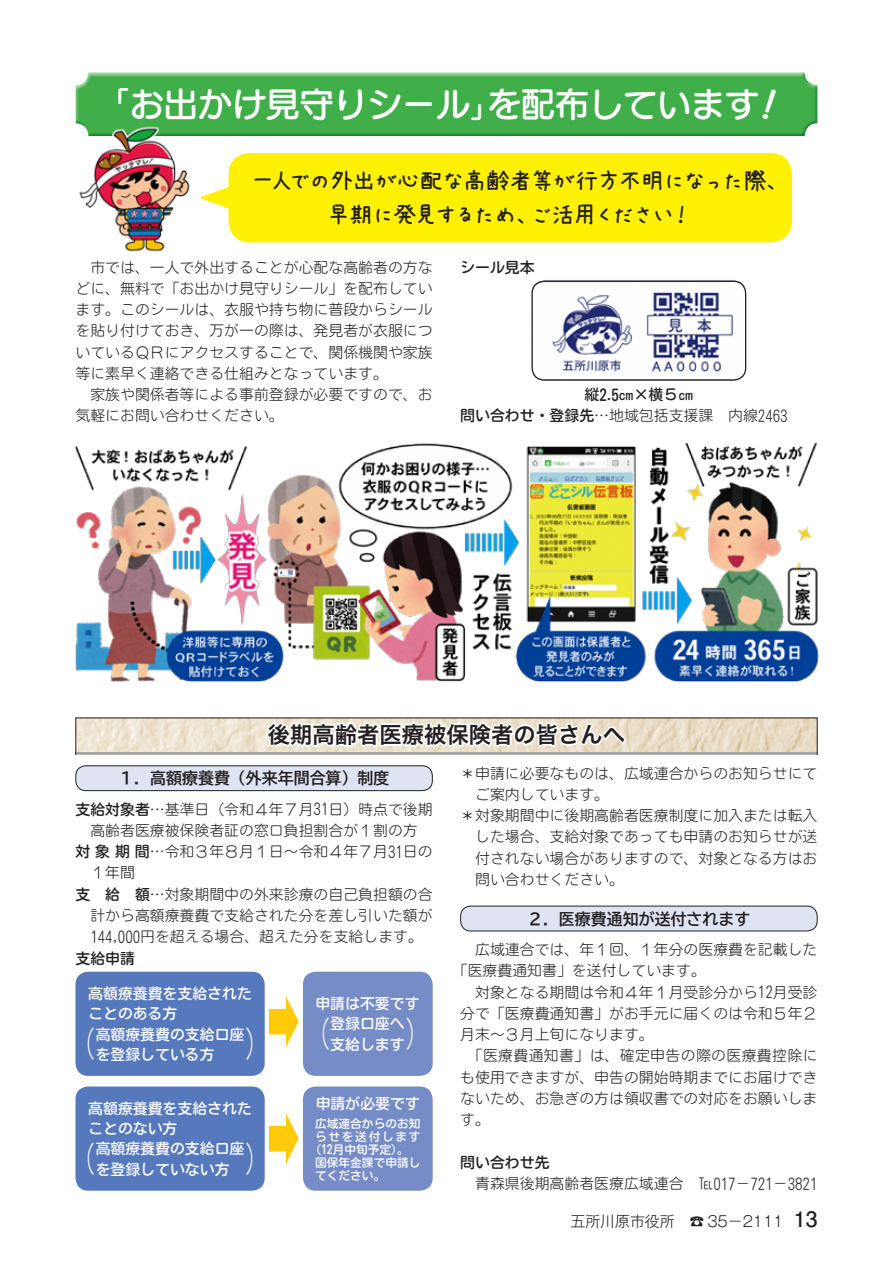
<style>
.page{position:relative;width:893px;height:1263px;background:#fff}
.page>*{position:absolute;margin:0;border:0;box-sizing:border-box;transform-origin:0 0}
.t1{font:35.1px "Motoya Maru Std W2";color:#fff;scale:.6 1}
.t2{font:34.05px "G Maru Go Pro DB";color:#fff}
.t3{font:25.5px/34px "AP Japanesefont T";letter-spacing:-.16em;color:#231f20}
.t4{font:22.35px "Hira Kaku Std W6";color:#231f20}
.t5{font:700 15.9px "TBUD Go Std";color:#231f20}
.t6{font:14.85px/21.3px "Motoya Maru Std W2";color:#231f20}
.t7{font:14.85px/20.2px "Motoya Maru Std W4";color:#fff;text-align:center}
.t8{font:14.85px "Motoya Maru Std W4";color:#231f20}
.t9{font:14.85px "Motoya Maru Std W2";letter-spacing:.025em;color:#231f20}
.t10{font:300 14.85px "Gothic MB101 Pr 5";color:#231f20}
.t11{font:11.7px "Motoya Maru Std W4";color:#fff}
.t12{font:11.7px "Motoya Maru Std W4";letter-spacing:.145em;color:#fff}
.s1{font-family:"Seurat Capie Pro DB"}
.s2{font-family:"Anito Std L"}
.s3{font-size:16.35px}
.s4{font-family:"G Maru Go Pro DB"}
.s5{font-family:"Motoya Maru Std W4"}
.s6{font-size:12.9px}
.s7{font-family:"Futo Go B101 Pr 5";font-weight:700;font-size:21.3px}
</style>
<div class="page">
<div style="left:201px;top:153px;width:591px;height:90px;background:#fff101"></div>
<img style="left:533px;top:281px;width:213px;height:98px">
<div style="left:531px;top:281px;width:215px;height:100px;border:1px solid #231f20;border-radius:12px"></div>
<img style="left:75px;top:442px;width:744px;height:240px">
<div style="left:74px;top:71px;width:746px;height:66px;background:#106827;opacity:.7"></div>
<img style="left:77px;top:720px;width:738px;height:32px">
<svg style="left:264px;top:717px;width:365px;height:38px"></svg>
<img style="left:74px;top:122px;width:124px;height:130px">
<div style="left:76px;top:766px;width:356px;height:25px;background:#dfe4f2;border-radius:10px"></div>
<div style="left:75px;top:765px;width:358px;height:26px;border:1px solid #231f20;border-radius:10px"></div>
<div style="left:461px;top:906px;width:356px;height:25px;background:#dfe4f2;border-radius:10px"></div>
<div style="left:460px;top:906px;width:357px;height:25px;border:1px solid #231f20;border-radius:10px"></div>
<div style="left:75px;top:972px;width:190px;height:104px;background:#5679bd;border-radius:13px"></div>
<div style="left:75px;top:1086px;width:190px;height:105px;background:#5679bd;border-radius:13px"></div>
<div style="left:303px;top:972px;width:130px;height:104px;background:#758cc7;border-radius:13px"></div>
<div style="left:303px;top:1086px;width:130px;height:105px;background:#758cc7;border-radius:13px"></div>
<svg style="left:269px;top:996px;width:30px;height:51px"></svg>
<svg style="left:269px;top:1113px;width:30px;height:51px"></svg>
<h2 class="t2" style="left:96px;top:82px;width:692px">「お出かけ見守りシール」を配布しています<span class="s1">！</span></h2>
<h3 class="t3" style="left:326px;top:164px;width:467px;text-indent:-76px">一人での外出が心配な高齢者等が行方不明になった際、早期に発見するため、ご活用ください！</h3>
<p class="t6" style="left:75px;top:255px;width:359px">　市では、一人で外出することが心配な高齢者の方などに、無料で「お出かけ見守りシール」を配布しています。このシールは、衣服や持ち物に普段からシールを貼り付けておき、万が一の際は、発見者が衣服についている<span class="s2">ＱＲ</span>にアクセスすることで、関係機関や家族等に素早く連絡できる仕組みとなっています。<br>　家族や関係者等による事前登録が必要ですので、お気軽にお問い合わせください。</p>
<p class="t8" style="left:460px;top:257px;width:76px">シール見本</p>
<p class="t8" style="left:585px;top:385px;width:110px">縦<span class="s3">2</span>.<span class="s3">5</span>㎝<span class="s4">×</span>横<span class="s4">５</span>㎝</p>
<p class="t6" style="left:460px;top:404px;width:329px"><span class="s5">問い合わせ・登録先</span>…地域包括支援課　内線<span class="s3">2463</span></p>
<h3 class="t4" style="left:268px;top:717px;width:359px">後期高齢者医療被保険者の皆さんへ</h3>
<p class="t5" style="left:118px;top:765px;width:273px">１．高額療養費（外来年間合算）制度</p>
<p class="t6" style="left:460px;top:761px;width:359px"><span class="s2">＊</span>申請に必要なものは、広域連合からのお知らせにて</p>
<p class="t6" style="left:475px;top:783px;width:135px">ご案内しています。</p>
<p class="t6" style="left:460px;top:804px;width:359px"><span class="s2">＊</span>対象期間中に後期高齢者医療制度に加入または転入</p>
<p class="t6" style="left:475px;top:825px;width:344px">した場合、支給対象であっても申請のお知らせが送</p>
<p class="t6" style="left:475px;top:846px;width:344px">付されない場合がありますので、対象となる方はお</p>
<p class="t6" style="left:475px;top:868px;width:150px">問い合わせください。</p>
<p class="t6" style="left:75px;top:798px;width:359px"><span class="s5">支給対象者</span>…基準日（令和<span class="s2">４</span>年<span class="s2">７</span>月<span class="s3">31</span>日）時点で後期</p>
<p class="t6" style="left:90px;top:819px;width:329px">高齢者医療被保険者証の窓口負担割合が<span class="s2">１</span>割の方</p>
<p class="t6" style="left:75px;top:840px;width:359px"><span class="s5">対象期間</span>…令和<span class="s2">３</span>年<span class="s2">８</span>月<span class="s2">１</span>日～令和<span class="s2">４</span>年<span class="s2">７</span>月<span class="s3">31</span>日の</p>
<p class="t6" style="left:90px;top:861px;width:46px"><span class="s2">１</span>年間</p>
<p class="t6" style="left:75px;top:883px;width:359px"><span class="s5">支　給　額</span>…対象期間中の外来診療の自己負担額の合</p>
<p class="t6" style="left:90px;top:904px;width:344px">計から高額療養費で支給された分を差し引いた額が</p>
<p class="t6" style="left:90px;top:925px;width:334px"><span class="s3">144</span>，<span class="s3">000</span>円を超える場合、超えた分を支給します。</p>
<p class="t8" style="left:75px;top:948px;width:61px">支給申請</p>
<p class="t5" style="left:527px;top:906px;width:225px">２．医療費通知が送付されます</p>
<p class="t6" style="left:460px;top:938px;width:359px">　広域連合では、年<span class="s2">１</span>回、<span class="s2">１</span>年分の医療費を記載した</p>
<p class="t6" style="left:453px;top:959px;width:254px">「医療費通知書」を送付しています。</p>
<p class="t6" style="left:460px;top:980px;width:359px">　対象となる期間は令和<span class="s2">４</span>年<span class="s2">１</span>月受診分から<span class="s3">12</span>月受診</p>
<p class="t6" style="left:460px;top:1002px;width:359px">分で「医療費通知書」がお手元に届くのは令和<span class="s2">５</span>年<span class="s2">２</span></p>
<p class="t6" style="left:460px;top:1023px;width:195px">月末～<span class="s2">３</span>月上旬になります。</p>
<p class="t9" style="left:460px;top:1046px;width:359px">　「医療費通知書」は、確定申告の際の医療費控除に</p>
<p class="t6" style="left:460px;top:1065px;width:359px">も使用できますが、申告の開始時期までにお届けでき</p>
<p class="t6" style="left:460px;top:1087px;width:359px">ないため、お急ぎの方は領収書での対応をお願いしま</p>
<p class="t6" style="left:460px;top:1108px;width:31px">す。</p>
<p class="t8" style="left:460px;top:1152px;width:91px">問い合わせ先</p>
<p class="t6" style="left:460px;top:1172px;width:359px">　青森県後期高齢者医療広域連合　℡<span class="s3">017</span>−<span class="s3">721</span>−<span class="s3">3821</span></p>
<p class="t7" style="left:88px;top:983px;width:165px">高額療養費を支給された</p>
<p class="t7" style="left:88px;top:1003px;width:91px">ことのある方</p>
<p class="t7" style="left:96px;top:1023px;width:150px">高額療養費の支給口座</p>
<p class="t7" style="left:315px;top:993px;width:106px">申請は不要です登録口座へ</p>
<h1 class="t1" style="left:308px;top:1010px;width:37px">（</h1>
<h1 class="t1" style="left:406px;top:1010px;width:37px">）</h1>
<h1 class="t1" style="left:73px;top:1020px;width:37px">（</h1>
<h1 class="t1" style="left:246px;top:1020px;width:37px">）</h1>
<p class="t7" style="left:330px;top:1033px;width:76px">支給します</p>
<p class="t7" style="left:96px;top:1043px;width:121px">を登録している方</p>
<p class="t7" style="left:316px;top:1093px;width:106px">申請が必要です</p>
<p class="t11" style="left:315px;top:1115px;width:107px">広域連合からのお知</p>
<p class="t12" style="left:315px;top:1128px;width:107px">らせを送付します</p>
<p class="t11" style="left:309px;top:1141px;width:101px">（<span class="s6">12</span>月中旬予定）。</p>
<p class="t11" style="left:315px;top:1154px;width:107px">国保年金課で申請し</p>
<p class="t11" style="left:315px;top:1167px;width:72px">てください。</p>
<p class="t7" style="left:88px;top:1097px;width:165px">高額療養費を支給された</p>
<p class="t7" style="left:88px;top:1118px;width:91px">ことのない方</p>
<p class="t7" style="left:96px;top:1138px;width:150px">高額療養費の支給口座</p>
<h1 class="t1" style="left:73px;top:1135px;width:37px">（</h1>
<h1 class="t1" style="left:246px;top:1135px;width:37px">）</h1>
<p class="t7" style="left:96px;top:1158px;width:135px">を登録していない方</p>
<p class="t10" style="left:570px;top:1209px;width:248px">五所川原市役所　☎ 35－2111 <span class="s7">13</span></p>
</div>
